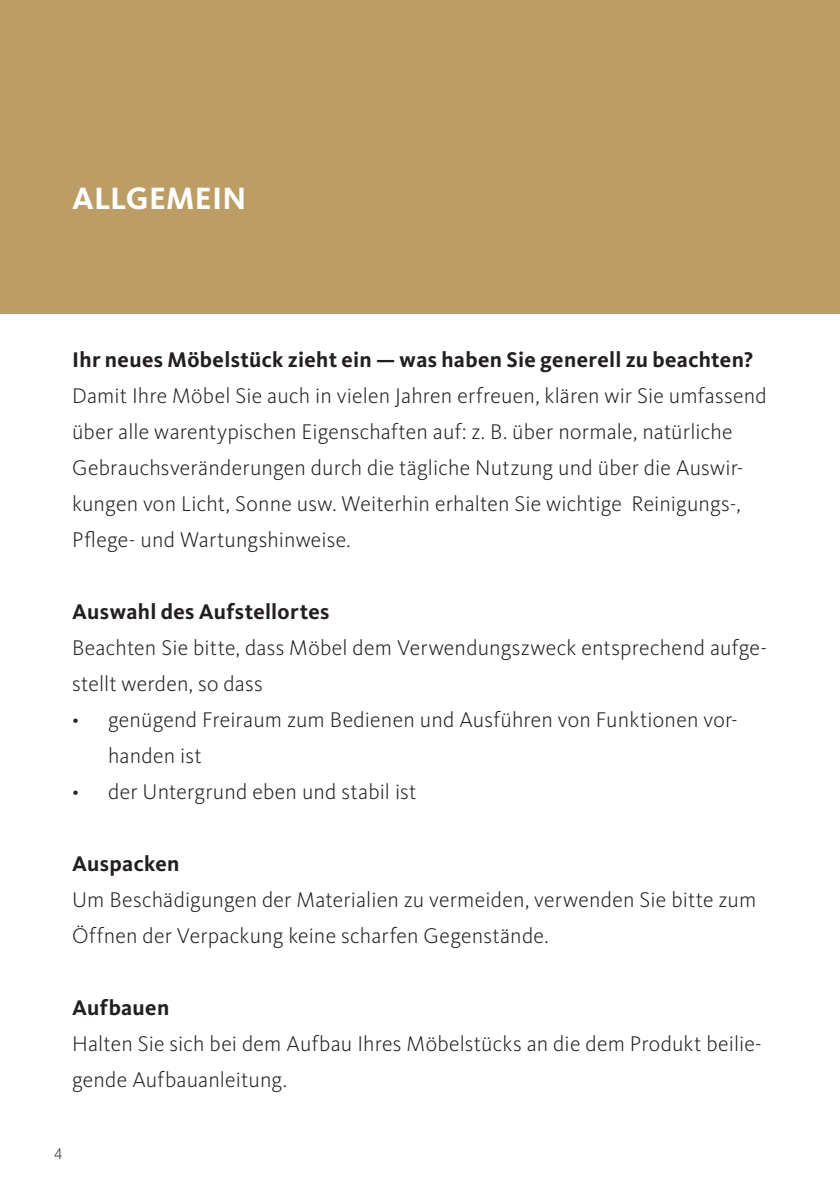
<style>
.page{position:relative;width:840px;height:1191px;background:#fff}
.page>*{position:absolute;margin:0;border:0;box-sizing:border-box;transform-origin:0 0}
.Unterstreichung{font:700 32px "Kievit Pro";letter-spacing:.005em;color:#fff}
.Headline_VERSAL{font:300 22px/36px "Kievit Pro";letter-spacing:.005em;color:#231f20}
.Headline_VERSAL-2{font:700 22px "Kievit Pro";letter-spacing:.015em;color:#231f20}
.t1{font:300 16px "Kievit Pro";color:#312f30}
</style>
<div class="page">
<div style="left:0;top:0;width:839px;height:313px;background:#bc9d65"></div>
<p class="Unterstreichung" style="left:72px;top:179px;width:175px">ALLGEMEIN</p>
<p class="Headline_VERSAL-2" style="left:72px;top:346px;width:682px">Ihr neues Möbelstück zieht ein — was haben Sie generell zu beachten?</p>
<p class="Headline_VERSAL" style="left:72px;top:377px;width:695px">Damit Ihre Möbel Sie auch in vielen Jahren erfreuen, klären wir Sie umfassend über alle warentypischen Eigenschaften auf: z. B. über normale, natürliche Gebrauchsveränderungen durch die tägliche Nutzung und über die Auswir&shy;kungen von Licht, Sonne usw. Weiterhin erhalten Sie wichtige Reinigungs-, Pflege- und Wartungshinweise.</p>
<p class="Headline_VERSAL-2" style="left:72px;top:598px;width:259px">Auswahl des Aufstellortes</p>
<p class="Headline_VERSAL" style="left:72px;top:629px;width:696px">Beachten Sie bitte, dass Möbel dem Verwendungszweck entsprechend aufge&shy;stellt werden, so dass</p>
<p class="Headline_VERSAL" style="left:108px;top:701px;width:630px;text-indent:-36px">• genügend Freiraum zum Bedienen und Ausführen von Funktionen vor&shy;handen ist</p>
<p class="Headline_VERSAL" style="left:72px;top:773px;width:346px">• der Untergrund eben und stabil ist</p>
<p class="Headline_VERSAL-2" style="left:72px;top:850px;width:109px">Auspacken</p>
<p class="Headline_VERSAL" style="left:72px;top:881px;width:685px">Um Beschädigungen der Materialien zu vermeiden, verwenden Sie bitte zum<br>Öffnen der Verpackung keine scharfen Gegenstände.</p>
<p class="Headline_VERSAL-2" style="left:72px;top:994px;width:99px">Aufbauen</p>
<p class="Headline_VERSAL" style="left:72px;top:1025px;width:691px">Halten Sie sich bei dem Aufbau Ihres Möbelstücks an die dem Produkt beilie&shy;gende Aufbauanleitung.</p>
<p class="t1" style="left:54px;top:1144px;width:10px">4</p>
</div>
